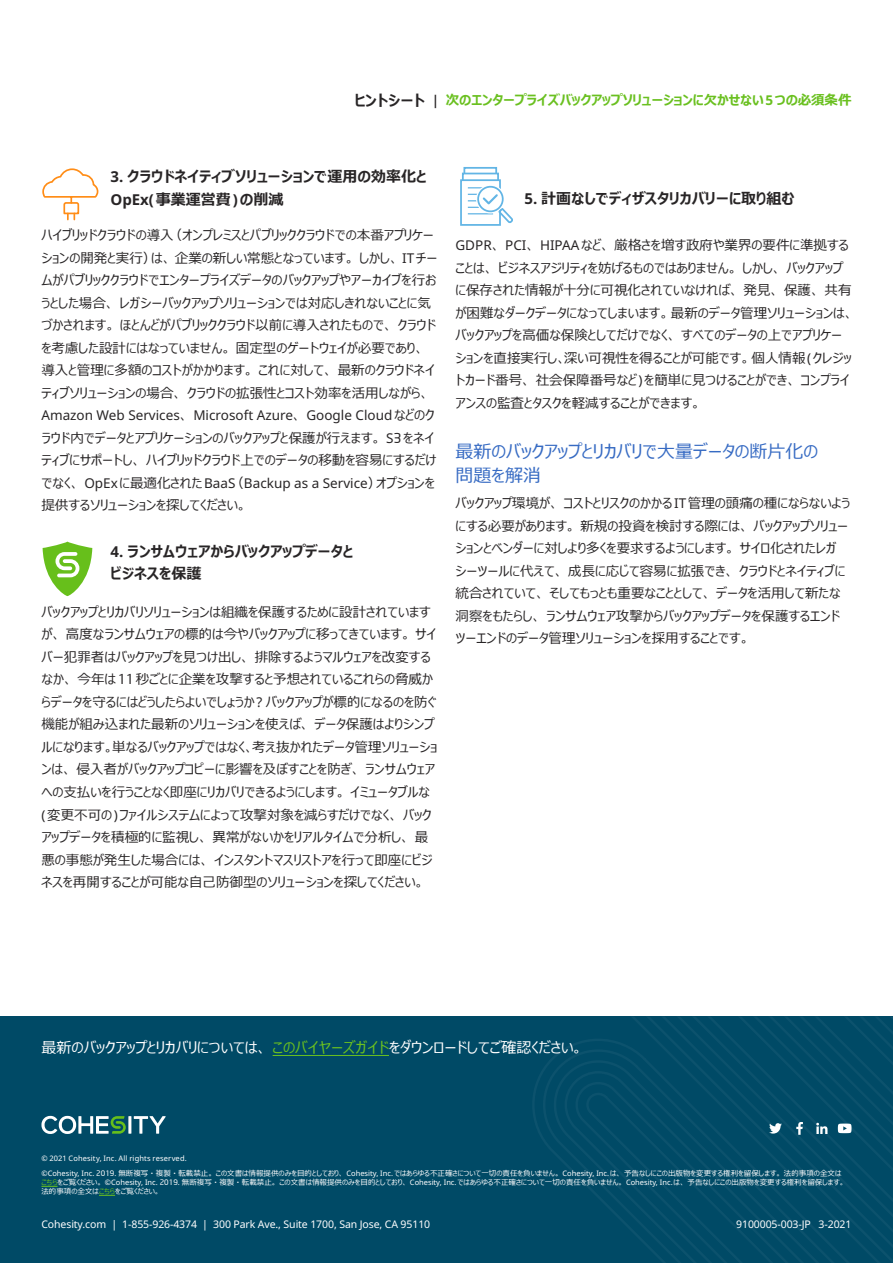
<style>
.page{position:relative;width:893px;height:1263px;background:#fff}
.page>*{position:absolute;margin:0;border:0;box-sizing:border-box;transform-origin:0 0}
.t1{font:18px/24px "Meiryo UI";color:#376bc3}
.t2{font:700 15px/22.5px "Meiryo UI";color:#282526}
.t3{font:15px "Meiryo UI";color:#fff}
.t4{font:13.5px/22.5px "Meiryo UI";color:#282526}
.t5{font:13.5px "Noto Sans";color:#282526}
.t6{font:700 13.5px "Meiryo UI";letter-spacing:-.01em;color:#6ac020}
.t7{font:10.5px "Noto Sans";letter-spacing:-.01em;color:#fff}
.t8{font:7.5px/9px "Meiryo UI";color:#fff}
.t9{font:7.5px "Noto Sans";letter-spacing:.015em;color:#fff}
.s1{font-size:15px;color:#282526}
.s2{font-family:"Noto Sans";font-weight:600;color:#282526}
.s3{font-family:"Noto Sans"}
.s4{font-family:"Meiryo UI"}
.s5{font-family:"Neo Sans"}
.s6{color:#6ac020}
</style>
<div class="page">
<svg style="left:42px;top:168px;width:57px;height:52px"></svg>
<svg style="left:43px;top:542px;width:49px;height:54px"></svg>
<svg style="left:463px;top:167px;width:34px;height:6px"></svg>
<div style="left:462px;top:173px;width:37px;height:42px;background:#fff;border:2px solid #62b5e5"></div>
<div style="left:460px;top:179px;width:41px;height:47px;background:#fff;border:2px solid #62b5e5"></div>
<svg style="left:468px;top:179px;width:45px;height:46px"></svg>
<div style="left:0;top:1016px;width:893px;height:247px;background:#004a66"></div>
<hr style="left:128px;top:1116px;width:3px;height:18px;background:#fff">
<svg style="left:134px;top:1116px;width:32px;height:18px"></svg>
<svg style="left:41px;top:1116px;width:85px;height:18px"></svg>
<svg style="left:41px;top:1186px;width:17px;height:1px"></svg>
<svg style="left:99px;top:1195px;width:16px;height:1px"></svg>
<hr style="left:273px;top:1055px;width:116px;height:1px;background:#6ac020">
<svg style="left:533px;top:1039px;width:78px;height:171px"></svg>
<svg style="left:611px;top:1017px;width:282px;height:246px"></svg>
<p class="t6" style="left:355px;top:91px;width:498px"><span class="s1">ヒントシート</span> <span class="s2">|</span> 次のエンタープライズバックアップソリューションに欠かせない<span class="s3">5</span>つの必須条件</p>
<p class="t2" style="left:110px;top:166px;width:318px"><span class="s3">3.</span> クラウドネイティブソリューションで運用の効率化と<br><span class="s3">OpEx(</span>事業運営費<span class="s3">)</span>の削減</p>
<p class="t4" style="left:41px;top:225px;width:397px">ハイブリッドクラウドの導入（オンプレミスとパブリッククラウドでの本番アプリケーションの開発と実行）は、企業の新しい常態となっています。しかし、 <span class="s3">IT</span>チームがパブリッククラウドでエンタープライズデータのバックアップやアーカイブを行おうとした場合、レガシーバックアップソリューションでは対応しきれないことに気づかされます。ほとんどがパブリッククラウド以前に導入されたもので、クラウドを考慮した設計にはなっていません。固定型のゲートウェイが必要であり、導入と管理に多額のコストがかかります。これに対して、最新のクラウドネイティブソリューションの場合、クラウドの拡張性とコスト効率を活用しながら、</p>
<p class="t5" style="left:41px;top:406px;width:394px">Amazon Web Services<span class="s4">、</span> Microsoft Azure<span class="s4">、</span> Google Cloud<span class="s4">などのク</span></p>
<p class="t4" style="left:41px;top:427px;width:396px">ラウド内でデータとアプリケーションのバックアップと保護が行えます。 <span class="s3">S</span><span class="s5">3</span>をネイティブにサポートし、ハイブリッドクラウド上でのデータの移動を容易にするだけ</p>
<p class="t5" style="left:41px;top:473px;width:395px"><span class="s4">でなく、</span> OpEx<span class="s4">に最適化された</span>BaaS<span class="s4">（</span>Backup as a Service<span class="s4">）オプションを</span></p>
<p class="t4" style="left:41px;top:495px;width:207px">提供するソリューションを探してください。</p>
<p class="t2" style="left:110px;top:541px;width:245px"><span class="s3">4.</span> ランサムウェアからバックアップデータとビジネスを保護</p>
<p class="t4" style="left:41px;top:601px;width:397px">バックアップとリカバリソリューションは組織を保護するために設計されていますが、高度なランサムウェアの標的は今やバックアップに移ってきています。サイバー犯罪者はバックアップを見つけ出し、排除するようマルウェアを改変するなか、今年は<span class="s5">11</span>秒ごとに企業を攻撃すると予想されているこれらの脅威からデータを守るにはどうしたらよいでしょうか<span class="s3">?</span> バックアップが標的になるのを防ぐ機能が組み込まれた最新のソリューションを使えば、データ保護はよりシンプルになります。単なるバックアップではなく、考え抜かれたデータ管理ソリューションは、侵入者がバックアップコピーに影響を及ぼすことを防ぎ、ランサムウェアへの支払いを行うことなく即座にリカバリできるようにします。イミュータブルな<span class="s3">(</span>変更不可の<span class="s3">)</span>ファイルシステムによって攻撃対象を減らすだけでなく、バックアップデータを積極的に監視し、異常がないかをリアルタイムで分析し、最悪の事態が発生した場合には、インスタントマスリストアを行って即座にビジネスを再開することが可能な自己防御型のソリューションを探してください。</p>
<p class="t2" style="left:524px;top:188px;width:272px"><span class="s3">5.</span> 計画なしでディザスタリカバリーに取り組む</p>
<p class="t4" style="left:455px;top:235px;width:400px"><span class="s3">GDPR</span>、 <span class="s3">PCI</span>、 <span class="s3">HIPAA</span>など、厳格さを増す政府や業界の要件に準拠することは、ビジネスアジリティを妨げるものではありません。しかし、バックアップに保存された情報が十分に可視化されていなければ、発見、保護、共有が困難なダークデータになってしまいます。最新のデータ管理ソリューションは、バックアップを高価な保険としてだけでなく、すべてのデータの上でアプリケーションを直接実行し、深い可視性を得ることが可能です。個人情報<span class="s3">(</span>クレジットカード番号、社会保障番号など<span class="s3">)</span>を簡単に見つけることができ、コンプライアンスの監査とタスクを軽減することができます。</p>
<h1 class="t1" style="left:455px;top:441px;width:364px">最新のバックアップとリカバリで大量データの断片化の問題を解消</h1>
<p class="t4" style="left:455px;top:493px;width:396px">バックアップ環境が、コストとリスクのかかる<span class="s3">IT</span>管理の頭痛の種にならないようにする必要があります。新規の投資を検討する際には、バックアップソリューションとベンダーに対しより多くを要求するようにします。サイロ化されたレガシーツールに代えて、成長に応じて容易に拡張でき、クラウドとネイティブに統合されていて、そしてもっとも重要なこととして、データを活用して新たな洞察をもたらし、ランサムウェア攻撃からバックアップデータを保護するエンドツーエンドのデータ管理ソリューションを採用することです。</p>
<p class="t3" style="left:41px;top:1037px;width:543px">最新のバックアップとリカバリについては、<span class="s6">このバイヤーズガイド</span>をダウンロードしてご確認ください。</p>
<p class="t9" style="left:41px;top:1152px;width:147px">© 2021 Cohesity, Inc. All rights reserved.</p>
<p class="t8" style="left:41px;top:1169px;width:805px"><span class="s3">©Cohesity, Inc.</span> <span class="s5">2019</span><span class="s3">.</span> 無断複写・複製・転載禁止。この文書は情報提供のみを目的としており、 <span class="s3">Cohesity, Inc.</span>ではあらゆる不正確さについて一切の責任を負いません。 <span class="s3">Cohesity, Inc.</span>は、予告なしにこの出版物を変更する権利を留保します。法的事項の全文は<span class="s6">こちら</span>をご覧ください。 <span class="s3">©Cohesity, Inc.</span> <span class="s5">2019</span><span class="s3">.</span> 無断複写・複製・転載禁止。この文書は情報提供のみを目的としており、 <span class="s3">Cohesity, Inc.</span>ではあらゆる不正確さについて一切の責任を負いません。 <span class="s3">Cohesity, Inc.</span>は、予告なしにこの出版物を変更する権利を留保します。法的事項の全文は<span class="s6">こちら</span>をご覧ください。</p>
<p class="t7" style="left:736px;top:1217px;width:117px">9100005-003-JP 3-2021</p>
<p class="t7" style="left:41px;top:1217px;width:390px">Cohesity.com | 1-855-926-4374 | 300 Park Ave., Suite 1700, San Jose, CA 95110</p>
</div>
